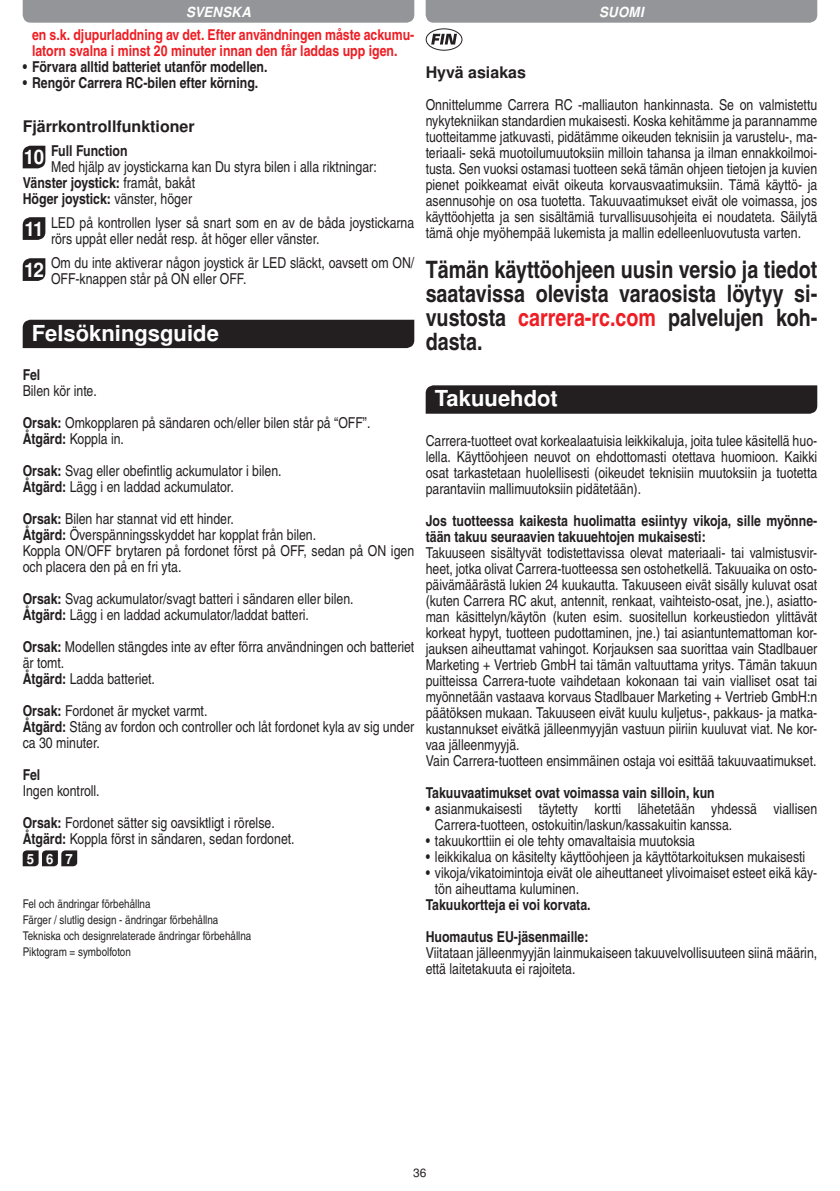
<style>
.page{position:relative;width:840px;height:1191px;background:#fff}
.page>*{position:absolute;margin:0;border:0;box-sizing:border-box;transform-origin:0 0}
.t1{font:24px/24px "Nimbus San LOT Bol Con";color:#231f20;text-align:justify}
.t2{font:700 22px "Nimbus San LOT";color:#fff}
.t3{font:700 16px "Nimbus San LOT";color:#231f20}
.t4{font:15px/16px "Nimbus San LOT Reg Con";color:#231f20}
.t5{font:15px/16px "Nimbus San LOT Bol Con";color:#231f20}
.t6{font:15px/16px "Nimbus San LOT Bol Con";color:#ee1d23}
.t7{font:italic 700 14px "Nimbus San LOT";letter-spacing:.025em;color:#fff;scale:.94 1}
.t8{font:700 14px "Nimbus San LOT";color:#fff;scale:.94 1}
.t9{font:12px/16px "Nimbus San LOT Reg Con";color:#231f20}
.t10{font:12px "Nimbus San LOT";color:#231f20}
.s1{font-family:"Nimbus San LOT";font-weight:700;font-size:20px;color:#fff}
.s2{font-family:"Nimbus San LOT Reg Con"}
.s3{font-family:"Nimbus San LOT Bol Con"}
.s4{color:#ee1d23}
</style>
<div class="page">
<svg style="left:23px;top:146px;width:22px;height:22px"></svg>
<svg style="left:23px;top:217px;width:22px;height:23px"></svg>
<svg style="left:23px;top:258px;width:22px;height:23px"></svg>
<div style="left:23px;top:320px;width:391px;height:28px;background:#231f20"></div>
<svg style="left:23px;top:850px;width:54px;height:16px"></svg>
<svg style="left:426px;top:29px;width:35px;height:21px"></svg>
<div style="left:425px;top:28px;width:37px;height:23px;border:1px solid #231f20;border-radius:50%"></div>
<svg style="left:431px;top:34px;width:25px;height:11px"></svg>
<svg style="left:425px;top:385px;width:391px;height:29px;background:#282425"></svg>
<div style="left:23px;top:0;width:391px;height:23px;background:#939598"></div>
<div style="left:425px;top:0;width:391px;height:23px;background:#939598"></div>
<p class="t7" style="left:186px;top:4px;width:70px">SVENSKA</p>
<p class="t7" style="left:599px;top:4px;width:49px">SUOMI</p>
<p class="t6" style="left:32px;top:27px;width:383px">en s.k. djupurladdning av det. Efter användningen måste ackumu&shy;latorn svalna i minst 20 minuter innan den får laddas upp igen.</p>
<p class="t5" style="left:23px;top:59px;width:246px">• Förvara alltid batteriet utanför modellen.</p>
<p class="t5" style="left:23px;top:75px;width:237px">• Rengör Carrera RC-bilen efter körning.</p>
<p class="t3" style="left:23px;top:117px;width:173px">Fjärrkontrollfunktioner</p>
<p class="t5" style="left:24px;top:143px;width:105px"><span class="s1">10</span> Full Function</p>
<p class="t4" style="left:51px;top:159px;width:327px">Med hjälp av joystickarna kan Du styra bilen i alla riktningar:</p>
<p class="t5" style="left:23px;top:175px;width:174px">Vänster joystick: <span class="s2">framåt, bakåt<br></span>Höger joystick: <span class="s2">vänster, höger</span></p>
<p class="t4" style="left:51px;top:215px;width:364px;text-indent:-27px"><span class="s1">11</span> LED på kontrollen lyser så snart som en av de båda joystickarna rörs uppåt eller nedåt resp. åt höger eller vänster.</p>
<p class="t4" style="left:51px;top:255px;width:364px;text-indent:-27px"><span class="s1">12</span> Om du inte aktiverar någon joystick är LED släckt, oavsett om ON/<br>OFF-knappen står på ON eller OFF.</p>
<h2 class="t2" style="left:32px;top:320px;width:188px">Felsökningsguide</h2>
<p class="t5" style="left:23px;top:367px;width:19px">Fel</p>
<p class="t4" style="left:23px;top:375px;width:349px;line-height:32px">Bilen kör inte.<br><span class="s3">Orsak:</span> Omkopplaren på sändaren och/eller bilen står på “OFF”.</p>
<p class="t4" style="left:23px;top:423px;width:260px;line-height:32px"><span class="s3">Åtgärd:</span> Koppla in.<br><span class="s3">Orsak:</span> Svag eller obefintlig ackumulator i bilen.</p>
<p class="t4" style="left:23px;top:471px;width:213px;line-height:32px"><span class="s3">Åtgärd:</span> Lägg i en laddad ackumulator.<br><span class="s3">Orsak:</span> Bilen har stannat vid ett hinder.</p>
<p class="t4" style="left:23px;top:527px;width:393px"><span class="s3">Åtgärd:</span> Överspänningsskyddet har kopplat från bilen.<br>Koppla ON/OFF brytaren på fordonet först på OFF, sedan på ON igen och placera den på en fri yta.</p>
<p class="t4" style="left:23px;top:591px;width:332px"><span class="s3">Orsak:</span> Svag ackumulator/svagt batteri i sändaren eller bilen.<br><span class="s3">Åtgärd:</span> Lägg i en laddad ackumulator/laddat batteri.</p>
<p class="t4" style="left:23px;top:639px;width:393px"><span class="s3">Orsak:</span> Modellen stängdes inte av efter förra användningen och batteriet är tomt.<br><span class="s3">Åtgärd:</span> Ladda batteriet.</p>
<p class="t4" style="left:23px;top:703px;width:393px"><span class="s3">Orsak:</span> Fordonet är mycket varmt.<br><span class="s3">Åtgärd:</span> Stäng av fordon och controller och låt fordonet kyla av sig under ca 30 minuter.</p>
<p class="t5" style="left:23px;top:767px;width:19px">Fel</p>
<p class="t4" style="left:23px;top:775px;width:253px;line-height:32px">Ingen kontroll.<br><span class="s3">Orsak:</span> Fordonet sätter sig oavsiktligt i rörelse.</p>
<p class="t4" style="left:23px;top:831px;width:273px"><span class="s3">Åtgärd:</span> Koppla först in sändaren, sedan fordonet.</p>
<p class="t8" style="left:27px;top:850px;width:50px">567</p>
<p class="t9" style="left:23px;top:896px;width:230px">Fel och ändringar förbehållna<br>Färger / slutlig design - ändringar förbehållna Tekniska och designrelaterade ändringar förbehållna Piktogram = symbolfoton</p>
<p class="t3" style="left:425px;top:62px;width:102px">Hyvä asiakas</p>
<p class="t4" style="left:425px;top:97px;width:393px;text-align:justify">Onnittelumme Carrera RC -malliauton hankinnasta. Se on valmistettu nykytekniikan standardien mukaisesti. Koska kehitämme ja parannamme tuotteitamme jatkuvasti, pidätämme oikeuden teknisiin ja varustelu-, ma&shy;teriaali- sekä muotoilumuutoksiin milloin tahansa ja ilman ennakkoilmoi&shy;tusta. Sen vuoksi ostamasi tuotteen sekä tämän ohjeen tietojen ja kuvien pienet poikkeamat eivät oikeuta korvausvaatimuksiin. Tämä käyttö- ja asennusohje on osa tuotetta. Takuuvaatimukset eivät ole voimassa, jos käyttöohjetta ja sen sisältämiä turvallisuusohjeita ei noudateta. Säilytä tämä ohje myöhempää lukemista ja mallin edelleenluovutusta varten.</p>
<h1 class="t1" style="left:425px;top:258px;width:393px">Tämän käyttöohjeen uusin versio ja tiedot saatavissa olevista varaosista löytyy si&shy;vustosta <span class="s4">carrera-rc.com</span> palvelujen koh&shy;dasta.</h1>
<h2 class="t2" style="left:434px;top:385px;width:124px">Takuuehdot</h2>
<p class="t4" style="left:425px;top:433px;width:393px;text-align:justify">Carrera-tuotteet ovat korkealaatuisia leikkikaluja, joita tulee käsitellä huo&shy;lella. Käyttöohjeen neuvot on ehdottomasti otettava huomioon. Kaikki osat tarkastetaan huolellisesti (oikeudet teknisiin muutoksiin ja tuotetta parantaviin mallimuutoksiin pidätetään).</p>
<p class="t5" style="left:425px;top:513px;width:393px">Jos tuotteessa kaikesta huolimatta esiintyy vikoja, sille myönne&shy;tään takuu seuraavien takuuehtojen mukaisesti:</p>
<p class="t4" style="left:425px;top:545px;width:393px">Takuuseen sisältyvät todistettavissa olevat materiaali- tai valmistusvir&shy;heet, jotka olivat Carrera-tuotteessa sen ostohetkellä. Takuuaika on osto&shy;päivämäärästä lukien 24 kuukautta. Takuuseen eivät sisälly kuluvat osat (kuten Carrera RC akut, antennit, renkaat, vaihteisto-osat, jne.), asiatto&shy;man käsittelyn/käytön (kuten esim. suositellun korkeustiedon ylittävät korkeat hypyt, tuotteen pudottaminen, jne.) tai asiantuntemattoman kor&shy;jauksen aiheuttamat vahingot. Korjauksen saa suorittaa vain Stadlbauer Marketing + Vertrieb GmbH tai tämän valtuuttama yritys. Tämän takuun puitteissa Carrera-tuote vaihdetaan kokonaan tai vain vialliset osat tai myönnetään vastaava korvaus Stadlbauer Marketing + Vertrieb GmbH:n päätöksen mukaan. Takuuseen eivät kuulu kuljetus-, pakkaus- ja matka&shy;kustannukset eivätkä jälleenmyyjän vastuun piiriin kuuluvat viat. Ne kor&shy;vaa jälleenmyyjä.<br>Vain Carrera-tuotteen ensimmäinen ostaja voi esittää takuuvaatimukset.</p>
<p class="t5" style="left:425px;top:785px;width:290px">Takuuvaatimukset ovat voimassa vain silloin, kun</p>
<p class="t4" style="left:434px;top:801px;width:383px;text-indent:-9px">• asianmukaisesti täytetty kortti lähetetään yhdessä viallisen<br>Carrera-tuotteen, ostokuitin/laskun/kassakuitin kanssa.</p>
<p class="t4" style="left:425px;top:833px;width:271px">• takuukorttiin ei ole tehty omavaltaisia muutoksia</p>
<p class="t4" style="left:425px;top:849px;width:381px">• leikkikalua on käsitelty käyttöohjeen ja käyttötarkoituksen mukaisesti</p>
<p class="t4" style="left:434px;top:865px;width:383px;text-indent:-9px">• vikoja/vikatoimintoja eivät ole aiheuttaneet ylivoimaiset esteet eikä käy&shy;tön aiheuttama kuluminen.</p>
<p class="t5" style="left:425px;top:889px;width:166px;line-height:32px">Takuukortteja ei voi korvata.<br>Huomautus EU-jäsenmaille:</p>
<p class="t4" style="left:425px;top:945px;width:393px">Viitataan jälleenmyyjän lainmukaiseen takuuvelvollisuuteen siinä määrin, että laitetakuuta ei rajoiteta.</p>
<p class="t10" style="left:413px;top:1165px;width:15px">36</p>
</div>
